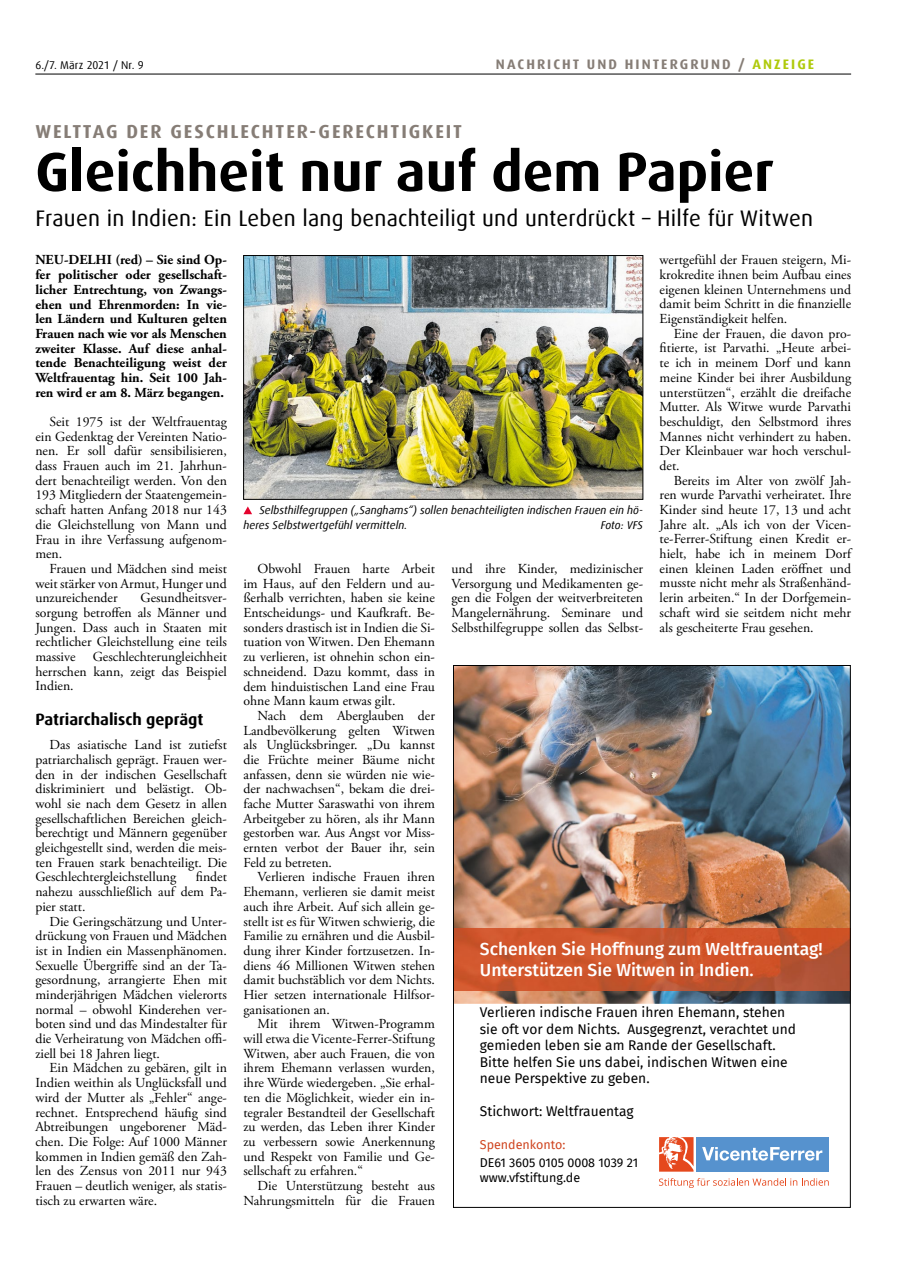
<style>
.page{position:relative;width:908px;height:1276px;background:#fff}
.page>*{position:absolute;margin:0;border:0;box-sizing:border-box;transform-origin:0 0}
.t1{font:700 55px "Dax Offc Pro";color:#000}
.t2{font:22.5px "Dax Offc Pro";letter-spacing:.01em;color:#000}
.t3{font:700 18.75px "Dax Offc Pro";letter-spacing:.1em;color:#867d76}
.t4{font:500 17.5px/21px "Fira Sans";color:#fff}
.t5{font:700 16.25px "Dax Offc Pro";color:#000}
.t6{font:13.75px/14.6px "Adobe Garamond Pro";color:#000;text-align:justify}
.t7{font:700 13.75px/14.6px "Adobe Garamond Pro";color:#000;text-align:justify}
.t8{font:13.75px/16.5px "Fira Sans";color:#000}
.t9{font:700 13.75px "Dax Offc Pro";letter-spacing:.15em;color:#867d76}
.t10{font:12.5px/15px "Fira Sans";color:#000}
.t11{font:12.5px "Fira Sans";color:#cf4520}
.t12{font:italic 11.25px/14.8px "Dax Offc Pro";color:#000}
.t13{font:11.25px "Dax Offc Pro";letter-spacing:.01em;color:#000}
.s1{color:#afca0b}
</style>
<div class="page">
<hr style="left:35px;top:74px;width:815px;height:1px;background:#000">
<img style="left:245px;top:257px;width:395px;height:240px">
<div style="left:243px;top:255px;width:399px;height:244px;border:1px solid #000"></div>
<svg style="left:243px;top:506px;width:9px;height:8px"></svg>
<img style="left:455px;top:667px;width:393px;height:336px">
<img style="left:455px;top:928px;width:393px;height:62px">
<div style="left:696px;top:1137px;width:132px;height:34px;background:#5692ce"></div>
<svg style="left:702px;top:1147px;width:120px;height:13px"></svg>
<svg style="left:659px;top:1137px;width:34px;height:34px"></svg>
<svg style="left:659px;top:1178px;width:169px;height:10px"></svg>
<p class="t13" style="left:35px;top:57px;width:110px">6./7. März 2021 / Nr. 9</p>
<p class="t9" style="left:495px;top:55px;width:319px">NACHRICHT UND HINTERGRUND / <span class="s1">ANZEIGE</span></p>
<h3 class="t3" style="left:35px;top:120px;width:428px">WELTTAG DER GESCHLECHTER-GERECHTIGKEIT</h3>
<h1 class="t1" style="left:35px;top:136px;width:739px">Gleichheit nur auf dem Papier</h1>
<h2 class="t2" style="left:35px;top:203px;width:779px">Frauen in Indien: Ein Leben lang benachteiligt und unterdrückt – Hilfe für Witwen</h2>
<p class="t7" style="left:35px;top:253px;width:193px">NEU-DELHI (red) – Sie sind Op&shy;fer politischer oder gesellschaft&shy;licher Entrechtung, von Zwangs&shy;ehen und Ehrenmorden: In vie&shy;len Ländern und Kulturen gelten Frauen nach wie vor als Menschen zweiter Klasse. Auf diese anhal&shy;tende Benachteiligung weist der Weltfrauentag hin. Seit 100 Jah&shy;ren wird er am 8. März begangen.</p>
<p class="t6" style="left:35px;top:415px;width:193px;text-indent:14px">Seit 1975 ist der Weltfrauentag ein Gedenktag der Vereinten Natio&shy;nen. Er soll dafür sensibilisieren, dass Frauen auch im 21. Jahrhun&shy;dert benachteiligt werden. Von den 193 Mitgliedern der Staatengemein&shy;schaft hatten Anfang 2018 nur 143 die Gleichstellung von Mann und Frau in ihre Verfassung aufgenom&shy;men.</p>
<p class="t6" style="left:35px;top:562px;width:193px;text-indent:14px">Frauen und Mädchen sind meist weit stärker von Armut, Hunger und unzureichender</p>
<p class="t6" style="left:35px;top:591px;width:193px;text-indent:105px">Gesundheitsver&shy;sorgung betroffen als Männer und Jungen. Dass auch in Staaten mit rechtlicher Gleichstellung eine teils massive</p>
<p class="t6" style="left:35px;top:650px;width:193px;text-indent:57px">Geschlechterungleichheit herrschen kann, zeigt das Beispiel Indien.</p>
<p class="t5" style="left:35px;top:709px;width:169px">Patriarchalisch geprägt</p>
<p class="t6" style="left:35px;top:738px;width:193px;text-indent:14px">Das asiatische Land ist zutiefst patriarchalisch geprägt. Frauen wer&shy;den in der indischen Gesellschaft diskriminiert und belästigt. Ob&shy;wohl sie nach dem Gesetz in allen gesellschaftlichen Bereichen gleich&shy;berechtigt und Männern gegenüber gleichgestellt sind, werden die meis&shy;ten Frauen stark benachteiligt. Die Geschlechtergleichstellung</p>
<p class="t6" style="left:35px;top:870px;width:193px;text-indent:160px">findet nahezu ausschließlich auf dem Pa&shy;pier statt.</p>
<p class="t6" style="left:35px;top:914px;width:193px;text-indent:14px">Die Geringschätzung und Unter&shy;drückung von Frauen und Mädchen ist in Indien ein Massenphänomen.<br>Sexuelle Übergriffe sind an der Ta&shy;gesordnung, arrangierte Ehen mit minderjährigen Mädchen vielerorts normal – obwohl Kinderehen ver&shy;boten sind und das Mindestalter für die Verheiratung von Mädchen offi&shy;ziell bei 18 Jahren liegt.</p>
<p class="t6" style="left:35px;top:1061px;width:193px;text-indent:14px">Ein Mädchen zu gebären, gilt in Indien weithin als Unglücksfall und wird der Mutter als „Fehler“ ange&shy;rechnet. Entsprechend häufig sind Abtreibungen ungeborener Mäd&shy;chen. Die Folge: Auf 1000 Männer kommen in Indien gemäß den Zah&shy;len des Zensus von 2011 nur 943<br>Frauen – deutlich weniger, als statis&shy;tisch zu erwarten wäre.</p>
<p class="t6" style="left:659px;top:253px;width:193px">wertgefühl der Frauen steigern, Mi&shy;krokredite ihnen beim Aufbau eines eigenen kleinen Unternehmens und damit beim Schritt in die finanzielle Eigenständigkeit helfen.</p>
<p class="t6" style="left:659px;top:326px;width:193px;text-indent:14px">Eine der Frauen, die davon pro&shy;fitierte, ist Parvathi. „Heute arbei&shy;te ich in meinem Dorf und kann meine Kinder bei ihrer Ausbildung unterstützen“, erzählt die dreifache Mutter. Als Witwe wurde Parvathi beschuldigt, den Selbstmord ihres Mannes nicht verhindert zu haben.<br>Der Kleinbauer war hoch verschul&shy;det.</p>
<p class="t6" style="left:659px;top:473px;width:193px;text-indent:14px">Bereits im Alter von zwölf Jah&shy;ren wurde Parvathi verheiratet. Ihre Kinder sind heute 17, 13 und acht Jahre alt. „Als ich von der Vicen&shy;te-Ferrer-Stiftung einen Kredit er&shy;hielt, habe ich in meinem Dorf einen kleinen Laden eröffnet und musste nicht mehr als Straßenhänd&shy;lerin arbeiten.“ In der Dorfgemein&shy;schaft wird sie seitdem nicht mehr als gescheiterte Frau gesehen.</p>
<p class="t12" style="left:243px;top:503px;width:401px;text-indent:16px">Selbsthilfegruppen („Sanghams“) sollen benachteiligten indischen Frauen ein hö&shy;heres Selbstwertgefühl vermitteln.</p>
<p class="t12" style="left:600px;top:518px;width:44px">Foto: VFS</p>
<p class="t6" style="left:451px;top:562px;width:193px">und ihre Kinder, medizinischer Versorgung und Medikamenten ge&shy;gen die Folgen der weitverbreiteten Mangelernährung. Seminare und Selbsthilfegruppe sollen das Selbst-</p>
<p class="t6" style="left:243px;top:562px;width:193px;text-indent:14px">Obwohl Frauen harte Arbeit im Haus, auf den Feldern und au&shy;ßerhalb verrichten, haben sie keine Entscheidungs- und Kaufkraft. Be&shy;sonders drastisch ist in Indien die Si&shy;tuation von Witwen. Den Ehemann zu verlieren, ist ohnehin schon ein&shy;schneidend. Dazu kommt, dass in dem hinduistischen Land eine Frau ohne Mann kaum etwas gilt.</p>
<p class="t6" style="left:243px;top:708px;width:193px;text-indent:14px">Nach dem Aberglauben der Landbevölkerung gelten Witwen als Unglücksbringer. „Du kannst die Früchte meiner Bäume nicht anfassen, denn sie würden nie wie&shy;der nachwachsen“, bekam die drei&shy;fache Mutter Saraswathi von ihrem Arbeitgeber zu hören, als ihr Mann gestorben war. Aus Angst vor Miss&shy;ernten verbot der Bauer ihr, sein Feld zu betreten.</p>
<p class="t6" style="left:243px;top:870px;width:193px;text-indent:14px">Verlieren indische Frauen ihren Ehemann, verlieren sie damit meist auch ihre Arbeit. Auf sich allein ge&shy;stellt ist es für Witwen schwierig, die Familie zu ernähren und die Ausbil&shy;dung ihrer Kinder fortzusetzen. In&shy;diens 46 Millionen Witwen stehen damit buchstäblich vor dem Nichts.<br>Hier setzen internationale Hilfsor&shy;ganisationen an.</p>
<p class="t6" style="left:243px;top:1017px;width:193px;text-indent:14px">Mit ihrem Witwen-Programm will etwa die Vicente-Ferrer-Stiftung Witwen, aber auch Frauen, die von ihrem Ehemann verlassen wurden, ihre Würde wiedergeben. „Sie erhal&shy;ten die Möglichkeit, wieder ein in&shy;tegraler Bestandteil der Gesellschaft zu werden, das Leben ihrer Kinder zu verbessern sowie Anerkennung und Respekt von Familie und Ge&shy;sellschaft zu erfahren.“</p>
<p class="t6" style="left:243px;top:1178px;width:193px;text-align:right">Die Unterstützung besteht aus<br>Nahrungsmitteln für die Frauen</p>
<p class="t4" style="left:479px;top:938px;width:344px">Schenken Sie Hoffnung zum Weltfrauentag!<br>Unterstützen Sie Witwen in Indien.</p>
<p class="t8" style="left:479px;top:1004px;width:317px">Verlieren indische Frauen ihren Ehemann, stehen sie oft vor dem Nichts. Ausgegrenzt, verachtet und gemieden leben sie am Rande der Gesellschaft.<br>Bitte helfen Sie uns dabei, indischen Witwen eine neue Perspektive zu geben.</p>
<p class="t8" style="left:479px;top:1103px;width:155px">Stichwort: Weltfrauentag</p>
<p class="t11" style="left:479px;top:1135px;width:87px">Spendenkonto:</p>
<p class="t10" style="left:479px;top:1155px;width:160px">DE61 3605 0105 0008 1039 21 www.vfstiftung.de</p>
</div>
